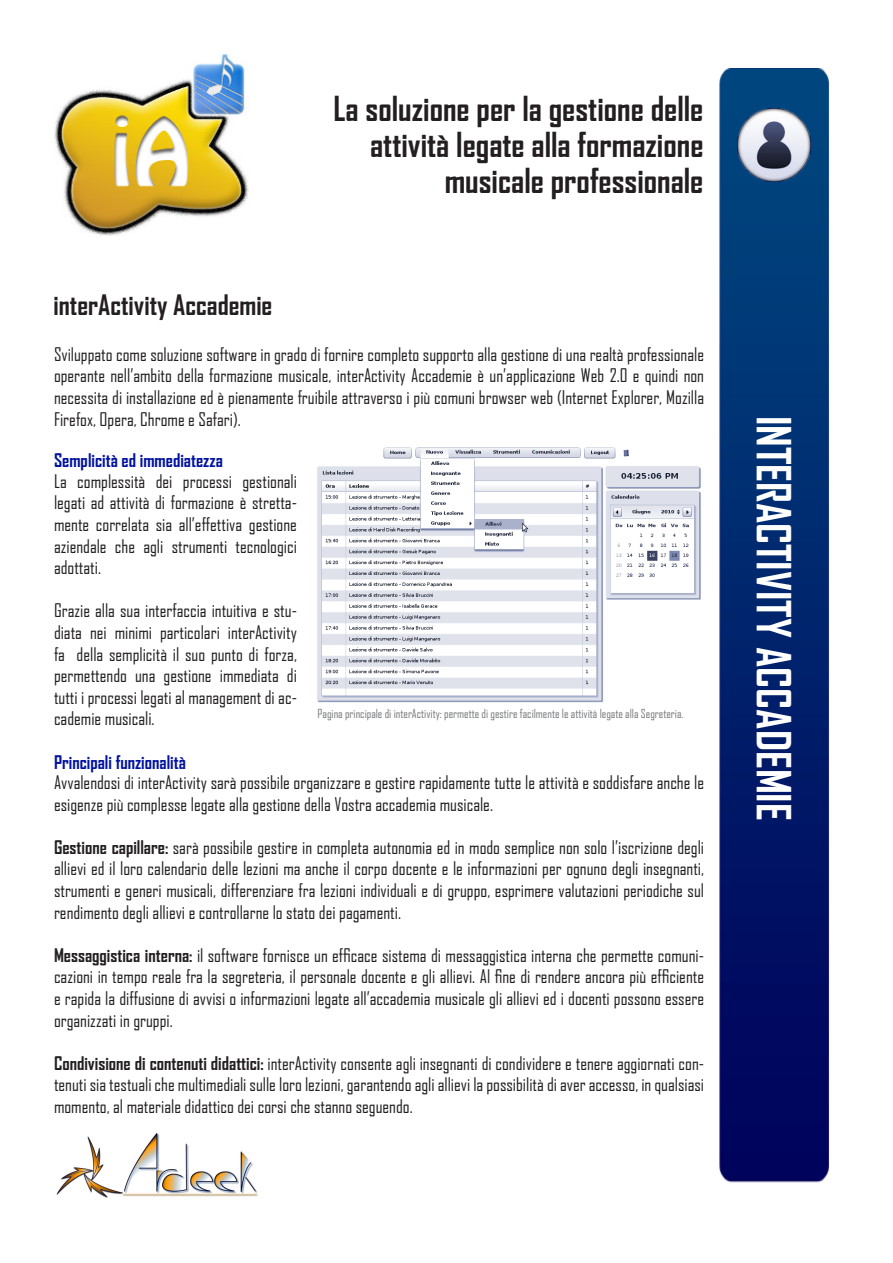
<style>
.page{position:relative;width:893px;height:1263px;background:#fff}
.page>*{position:absolute;margin:0;border:0;box-sizing:border-box;transform-origin:0 0}
.t1{font:700 45px "Agency FB";color:#fff}
.t2{font:700 33px "Agency FB";color:#231f20}
.t3{font:700 27px "Agency FB";color:#231f20}
.t4{font:18px/21.6px "Agency FB";color:#231f20;text-align:justify}
.t5{font:700 18px "Agency FB";color:#0012a0}
.t6{font:12px "Agency FB";color:#76787b}
.s1{font-weight:700}
</style>
<div class="page">
<img style="left:719px;top:68px;width:110px;height:1114px">
<img style="left:56px;top:1133px;width:202px;height:65px">
<img style="left:737px;top:109px;width:74px;height:73px">
<img style="left:54px;top:54px;width:194px;height:182px">
<img style="left:317px;top:447px;width:384px;height:256px">
<p class="t3" style="left:54px;top:288px;width:220px">interActivity Accademie</p>
<p class="t2" style="left:333px;top:88px;width:371px">La soluzione per la gestione delle</p>
<p class="t2" style="left:370px;top:124px;width:335px">attività legate alla formazione</p>
<p class="t2" style="left:445px;top:160px;width:260px">musicale professionale</p>
<p class="t4" style="left:54px;top:343px;width:652px">Sviluppato come soluzione software in grado di fornire completo supporto alla gestione di una realtà professionale operante nell’ambito della formazione musicale, interActivity Accademie è un’applicazione Web 2.0 e quindi non necessita di installazione ed è pienamente fruibile attraverso i più comuni browser web (Internet Explorer, Mozilla Firefox, Opera, Chrome e Safari).</p>
<p class="t5" style="left:54px;top:449px;width:170px">Semplicità ed immediatezza</p>
<p class="t4" style="left:54px;top:470px;width:244px">La complessità dei processi gestionali legati ad attività di formazione è stretta&shy;mente correlata sia all’effettiva gestione aziendale che agli strumenti tecnologici adottati.</p>
<p class="t4" style="left:54px;top:599px;width:244px">Grazie alla sua interfaccia intuitiva e stu&shy;diata nei minimi particolari interActivity fa della semplicità il suo punto di forza, permettendo una gestione immediata di tutti i processi legati al management di ac&shy;cademie musicali.</p>
<p class="t5" style="left:54px;top:751px;width:133px">Principali funzionalità</p>
<p class="t6" style="left:318px;top:707px;width:367px">Pagina principale di interActivity: permette di gestire facilmente le attività legate alla Segreteria.</p>
<p class="t4" style="left:54px;top:771px;width:652px">Avvalendosi di interActivity sarà possibile organizzare e gestire rapidamente tutte le attività e soddisfare anche le esigenze più complesse legate alla gestione della Vostra accademia musicale.</p>
<p class="t4" style="left:54px;top:836px;width:652px"><span class="s1">Gestione capillare:</span> sarà possibile gestire in completa autonomia ed in modo semplice non solo l’iscrizione degli allievi ed il loro calendario delle lezioni ma anche il corpo docente e le informazioni per ognuno degli insegnanti, strumenti e generi musicali, differenziare fra lezioni individuali e di gruppo, esprimere valutazioni periodiche sul rendimento degli allievi e controllarne lo stato dei pagamenti.</p>
<p class="t4" style="left:54px;top:944px;width:652px"><span class="s1">Messaggistica interna:</span> il software fornisce un efficace sistema di messaggistica interna che permette comuni&shy;cazioni in tempo reale fra la segreteria, il personale docente e gli allievi. Al fine di rendere ancora più efficiente e rapida la diffusione di avvisi o informazioni legate all’accademia musicale gli allievi ed i docenti possono essere organizzati in gruppi.</p>
<p class="t4" style="left:54px;top:1052px;width:652px"><span class="s1">Condivisione di contenuti didattici:</span> interActivity consente agli insegnanti di condividere e tenere aggiornati con&shy;tenuti sia testuali che multimediali sulle loro lezioni, garantendo agli allievi la possibilità di aver accesso, in qualsiasi momento, al materiale didattico dei corsi che stanno seguendo.</p>
<p class="t1" style="left:802px;top:415px;width:407px;rotate:90deg">INTERACTIVITY ACCADEMIE</p>
</div>
